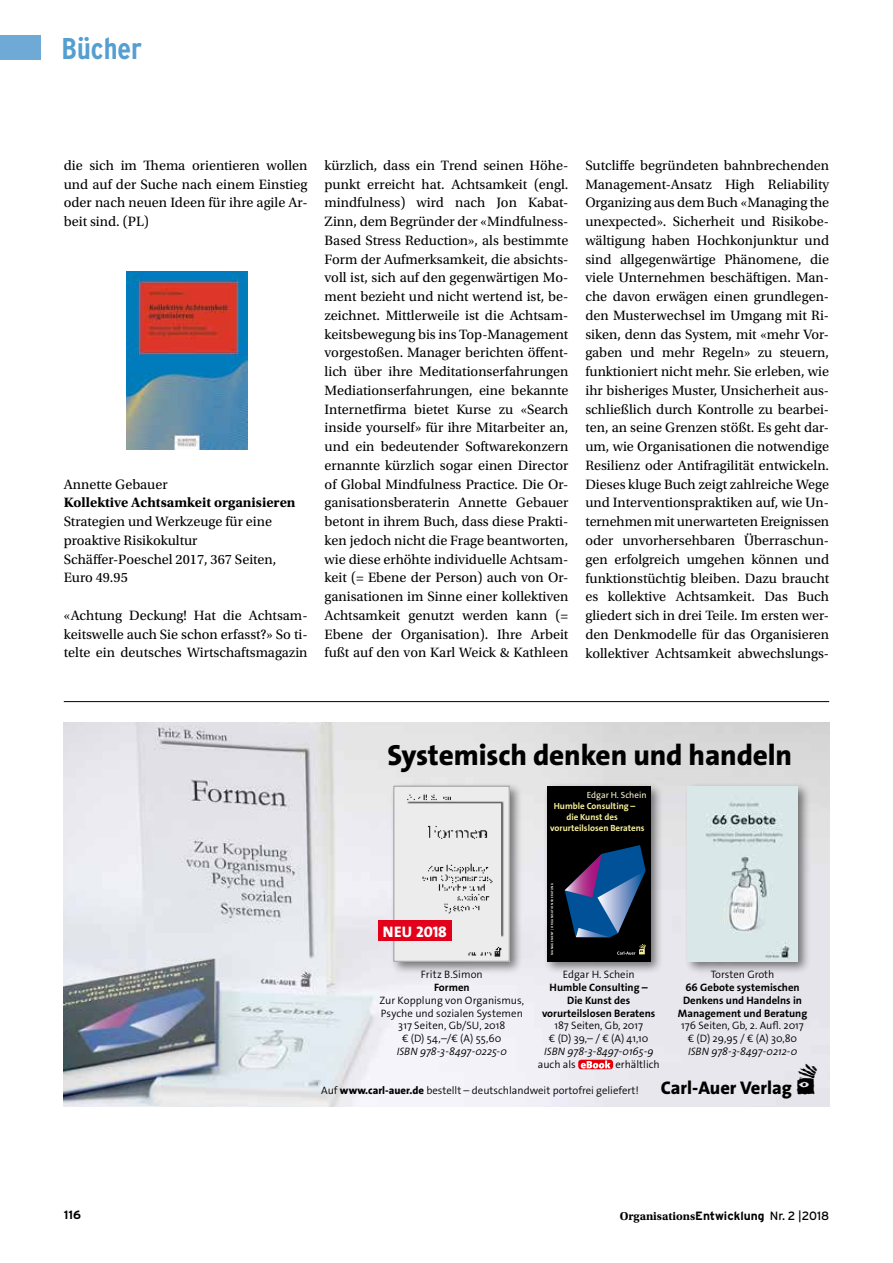
<style>
.page{position:relative;width:893px;height:1263px;background:#fff}
.page>*{position:absolute;margin:0;border:0;box-sizing:border-box;transform-origin:0 0}
.t1{font:700 condensed 30px "Interstate";color:#549fd1}
.t2{font:800 29.25px "The Sans Os F";letter-spacing:-.005em;color:#000}
.t3{font:800 15.3px "The Sans Os F";color:#fff}
.t4{font:14.25px/18.8px "Utopia Std";color:#000;text-align:justify}
.t5{font:700 14.25px "Utopia Std";color:#000}
.t6{font:700 12px "Utopia Std";color:#000}
.t7{font:700 12px "Interstate";color:#000}
.t8{font:300 10.8px/12.9px "The Sans Os F";color:#000;text-align:center}
.t9{font:700 10.8px/12.9px "The Sans Os F";color:#000;text-align:center}
.t10{font:italic 300 10.8px "The Sans Os F";color:#000}
.t11{font:700 9px "The Sans Os F";color:#f7f098}
.t12{font:9px "The Sans Os F";color:#fbf8d0}
.t13{font:700 3.15px "The Sans Os F";letter-spacing:.12em;color:#fff}
.s1{font-weight:800}
.s2{font-weight:800;font-size:18.45px}
.s3{font-family:"Carl Auer Logo";font-weight:400;font-size:39.9px}
.s4{font-family:"Interstate"}
.s5{font-family:"Interstate";font-weight:400}
</style>
<div class="page">
<div style="left:0;top:36px;width:41px;height:24px;background:#6faad7"></div>
<img style="left:127px;top:272px;width:121px;height:178px">
<img style="left:64px;top:722px;width:765px;height:385px">
<div style="left:390px;top:782px;width:133px;height:192px;background:#000;opacity:.5"></div>
<img style="left:396px;top:788px;width:111px;height:171px">
<div style="left:394px;top:786px;width:115px;height:175px;border:1px solid #9c9c9d"></div>
<div style="left:684px;top:782px;width:127px;height:192px;background:#000;opacity:.5"></div>
<img style="left:688px;top:786px;width:109px;height:175px">
<div style="left:578px;top:1060px;width:35px;height:9px;background:#e3000b;border-radius:3px"></div>
<svg style="left:581px;top:1060px;width:30px;height:8px"></svg>
<div style="left:543px;top:782px;width:121px;height:192px;background:#000;opacity:.5"></div>
<div style="left:547px;top:786px;width:103px;height:175px;background:#000"></div>
<svg style="left:564px;top:845px;width:82px;height:92px"></svg>
<svg style="left:617px;top:944px;width:29px;height:11px"></svg>
<div style="left:378px;top:921px;width:74px;height:20px;background:#e3001a"></div>
<hr style="left:64px;top:701px;width:765px;height:1px;background:#000">
<h1 class="t1" style="left:62px;top:32px;width:82px">Bücher</h1>
<p class="t4" style="left:64px;top:156px;width:245px">die sich im Thema orientieren wollen und auf der Suche nach einem Einstieg oder nach neuen Ideen für ihre agile Ar&shy;beit sind. (PL)</p>
<p class="t4" style="left:64px;top:475px;width:105px">Annette Gebauer</p>
<p class="t5" style="left:64px;top:494px;width:233px">Kollektive Achtsamkeit organisieren</p>
<p class="t4" style="left:64px;top:512px;width:214px;text-align:left">Strategien und Werkzeuge für eine proaktive Risikokultur<br>Schäffer-Poeschel 2017, 367 Seiten,<br>Euro 49.95</p>
<p class="t4" style="left:64px;top:606px;width:245px">«Achtung Deckung! Hat die Achtsam&shy;keitswelle auch Sie schon erfasst?» So ti&shy;telte ein deutsches Wirtschaftsmagazin</p>
<p class="t4" style="left:325px;top:156px;width:245px">kürzlich, dass ein Trend seinen Höhe&shy;punkt erreicht hat. Achtsamkeit (engl. mindfulness) wird nach Jon Kabat-Zinn, dem Begründer der «Mindfulness-Based Stress Reduction», als bestimmte Form der Aufmerksamkeit, die absichts&shy;voll ist, sich auf den gegenwärtigen Mo&shy;ment bezieht und nicht wertend ist, be&shy;zeichnet. Mittlerweile ist die Achtsam&shy;keitsbewegung bis ins Top-Management vorgestoßen. Manager berichten öffent&shy;lich über ihre Meditationserfahrungen Mediationserfahrungen, eine bekannte Internetfirma bietet Kurse zu «Search inside yourself» für ihre Mitarbeiter an, und ein bedeutender Softwarekonzern ernannte kürzlich sogar einen Director of Global Mindfulness Practice. Die Or&shy;ganisationsberaterin Annette Gebauer betont in ihrem Buch, dass diese Prakti&shy;ken jedoch nicht die Frage beantworten, wie diese erhöhte individuelle Achtsam&shy;keit (= Ebene der Person) auch von Or&shy;ganisationen im Sinne einer kollektiven Achtsamkeit genutzt werden kann (= Ebene der Organisation). Ihre Arbeit fußt auf den von Karl Weick &amp; Kathleen</p>
<p class="t4" style="left:585px;top:156px;width:245px;text-align:left">Sutcliffe begründeten bahnbrechenden Management-Ansatz High Reliability Organizing aus dem Buch «Managing the unexpected». Sicherheit und Risikobe&shy;wältigung haben Hochkonjunktur und sind allgegenwärtige Phänomene, die viele Unternehmen beschäftigen. Man&shy;che davon erwägen einen grundlegen&shy;den Musterwechsel im Umgang mit Ri&shy;siken, denn das System, mit «mehr Vor&shy;gaben und mehr Regeln» zu steuern, funktioniert nicht mehr. Sie erleben, wie ihr bisheriges Muster, Unsicherheit aus&shy;schließlich durch Kontrolle zu bearbei&shy;ten, an seine Grenzen stößt. Es geht dar&shy;um, wie Organisationen die notwendige Resilienz oder Antifragilität entwickeln.<br>Dieses kluge Buch zeigt zahlreiche Wege und Interventionspraktiken auf, wie Un&shy;ternehmen mit unerwarteten Ereignissen oder unvorhersehbaren Überraschun&shy;gen erfolgreich umgehen können und funktionstüchtig bleiben. Dazu braucht es kollektive Achtsamkeit. Das Buch gliedert sich in drei Teile. Im ersten wer&shy;den Denkmodelle für das Organisieren kollektiver Achtsamkeit abwechslungs-</p>
<h2 class="t2" style="left:388px;top:736px;width:406px">Systemisch denken und handeln</h2>
<p class="t3" style="left:383px;top:921px;width:65px">NEU 2018</p>
<p class="t12" style="left:587px;top:789px;width:61px">Edgar H. Schein</p>
<p class="t11" style="left:554px;top:800px;width:83px">Humble Consulting –</p>
<p class="t11" style="left:566px;top:811px;width:53px">die Kunst des</p>
<p class="t11" style="left:550px;top:822px;width:96px">vorurteilslosen Beratens</p>
<p class="t13" style="left:550px;top:955px;width:73px;rotate:-90deg">MANAGEMENT | ORGANISATIONSBERATUNG</p>
<p class="t8" style="left:563px;top:968px;width:73px">Edgar H. Schein</p>
<p class="t9" style="left:542px;top:981px;width:115px">Humble Consulting –<br>Die Kunst des vorurteilslosen Beratens</p>
<p class="t8" style="left:549px;top:1019px;width:101px">187 Seiten, Gb, 2017<br>€ (D) 39,– / € (A) 41,10</p>
<p class="t10" style="left:544px;top:1045px;width:111px">ISBN 978-3-8497-0165-9</p>
<p class="t8" style="left:538px;top:1058px;width:40px">auch als</p>
<p class="t8" style="left:615px;top:1058px;width:46px">erhältlich</p>
<p class="t8" style="left:711px;top:968px;width:65px">Torsten Groth</p>
<p class="t9" style="left:678px;top:981px;width:131px">66 Gebote systemischen<br>Denkens und Handelns in<br>Management und Beratung</p>
<p class="t8" style="left:681px;top:1019px;width:124px">176 Seiten, Gb, 2. Aufl. 2017 € (D) 29,95 / € (A) 30,80</p>
<p class="t10" style="left:688px;top:1045px;width:111px">ISBN 978-3-8497-0212-0</p>
<p class="t8" style="left:421px;top:968px;width:63px">Fritz B.Simon</p>
<p class="t9" style="left:434px;top:981px;width:37px">Formen</p>
<p class="t8" style="left:380px;top:993px;width:146px">Zur Kopplung von Organismus,<br>Psyche und sozialen Systemen<br>317 Seiten, Gb/SU, 2018<br>€ (D) 54,–/€ (A) 55,60</p>
<p class="t10" style="left:397px;top:1045px;width:112px">ISBN 978-3-8497-0225-0</p>
<p class="t8" style="left:321px;top:1084px;width:496px">Auf <span class="s1">www.carl-auer.de</span> bestellt – deutschlandweit portofrei geliefert! <span class="s2">Carl-Auer Verlag</span> <span class="s3">a</span></p>
<p class="t7" style="left:64px;top:1208px;width:19px">116</p>
<p class="t6" style="left:620px;top:1209px;width:211px">Organisations<span class="s4">Entwicklung</span> <span class="s5">Nr. 2 |2018</span></p>
</div>
